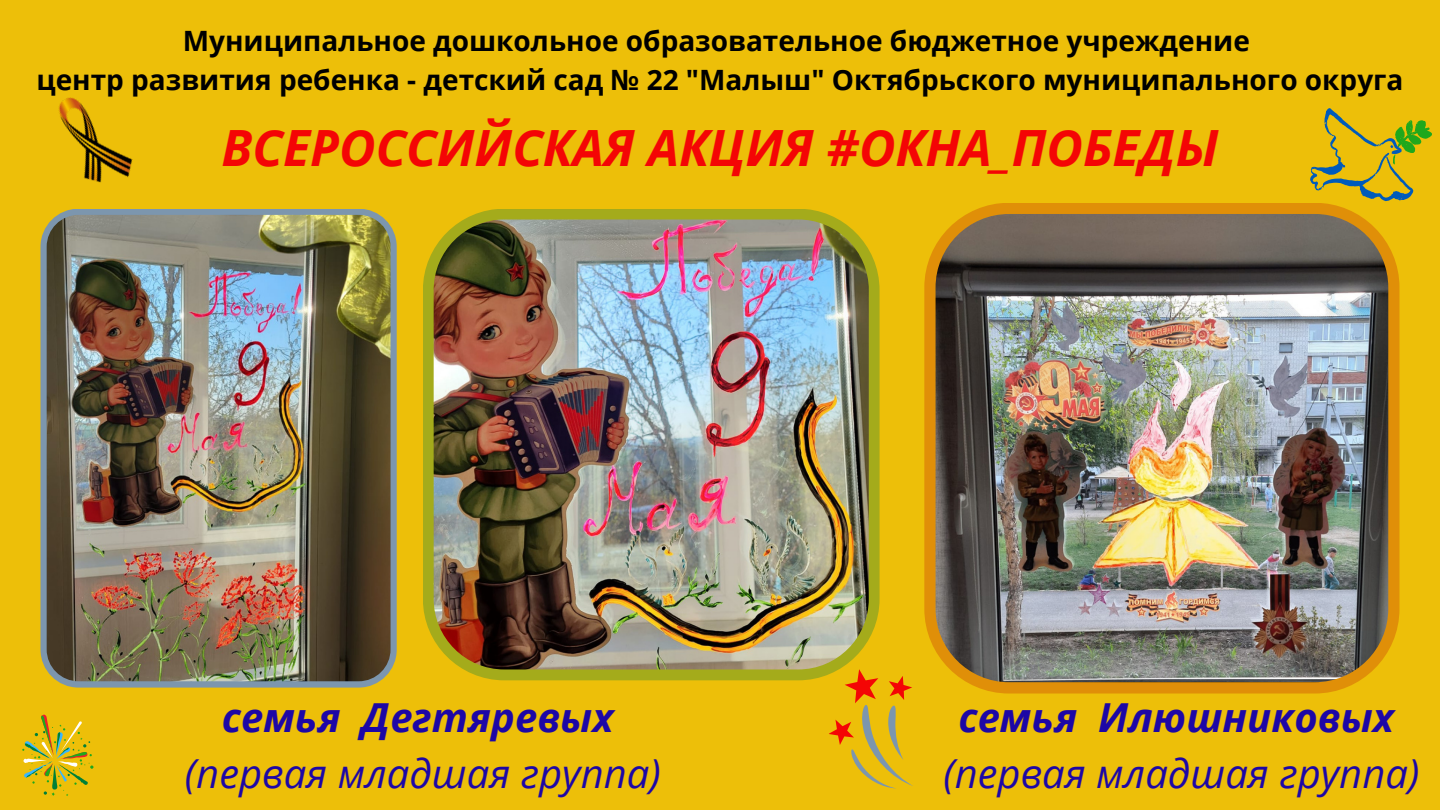
<style>
.page{position:relative;width:1440px;height:810px;background:#edbf09}
.page>*{position:absolute;margin:0;border:0;box-sizing:border-box;transform-origin:0 0}
.t1{font:italic 700 50px "Open Sans";color:#f40505}
.t2{font:italic 40px "Open Sans";color:#1d07a6}
.t3{font:italic 700 40px "Open Sans";color:#1d07a6}
.t4{font:700 28px "Open Sans";color:#000}
</style>
<div class="page">
<img style="left:40px;top:209px;width:357px;height:478px">
<img style="left:40px;top:97px;width:155px;height:133px">
<svg style="left:1310px;top:108px;width:122px;height:94px"></svg>
<img style="left:423px;top:209px;width:457px;height:471px">
<img style="left:924px;top:203px;width:476px;height:491px">
<svg style="left:826px;top:660px;width:108px;height:129px"></svg>
<svg style="left:22px;top:714px;width:71px;height:82px"></svg>
<p class="t4" style="left:183px;top:21px;width:1069px">Муниципальное дошкольное образовательное бюджетное учреждение</p>
<p class="t4" style="left:36px;top:60px;width:1369px">центр развития ребенка - детский сад № 22 "Малыш" Октябрьского муниципального округа</p>
<p class="t1" style="left:222px;top:113px;width:998px">ВСЕРОССИЙСКАЯ АКЦИЯ #ОКНА_ПОБЕДЫ</p>
<p class="t3" style="left:222px;top:690px;width:393px">семья Дегтяревых</p>
<p class="t2" style="left:185px;top:745px;width:478px">(первая младшая группа)</p>
<p class="t3" style="left:958px;top:690px;width:437px">семья Илюшниковых</p>
<p class="t2" style="left:943px;top:745px;width:478px">(первая младшая группа)</p>
</div>
